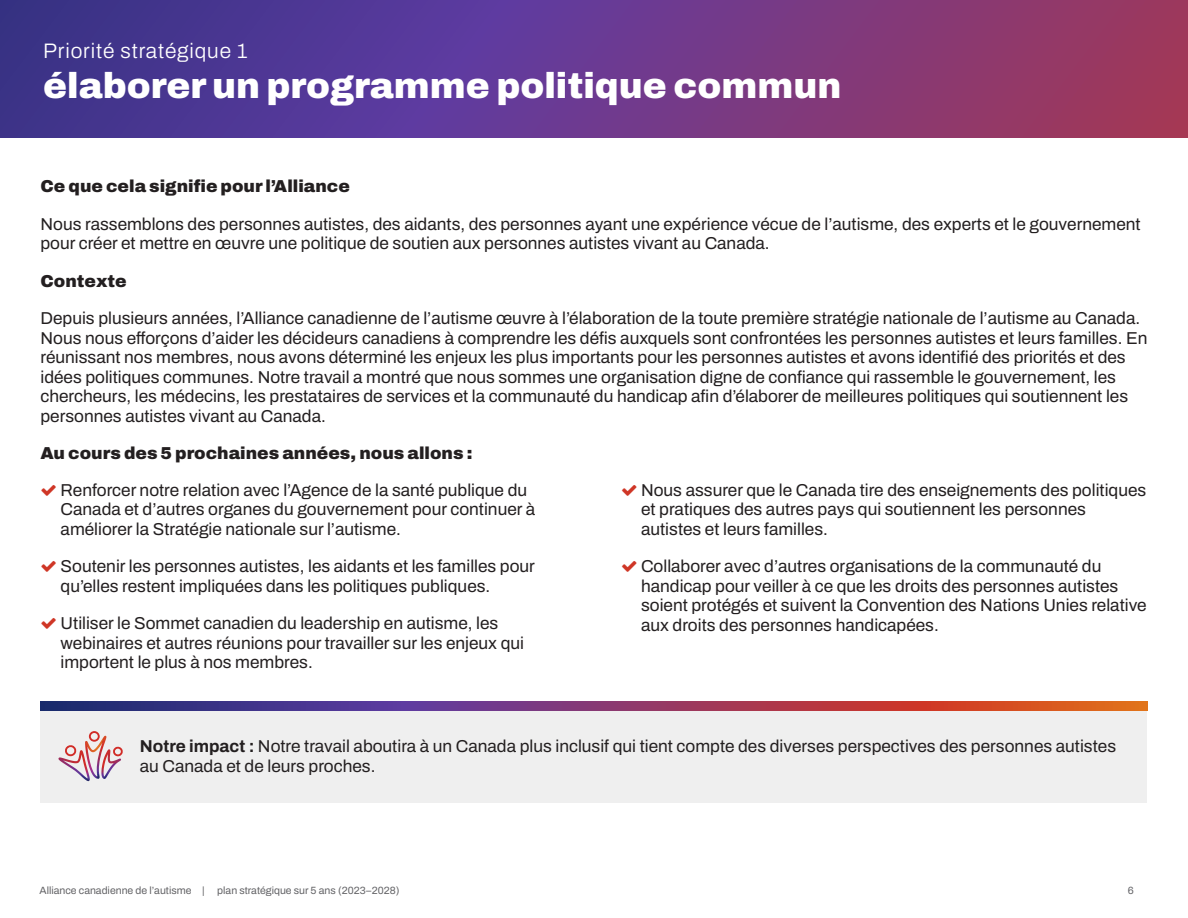
<style>
.page{position:relative;width:1188px;height:918px;background:#fff}
.page>*{position:absolute;margin:0;border:0;box-sizing:border-box;transform-origin:0 0}
.t1{font:900 36px "Archivo";color:#fff}
.H1_Subtitle{font:300 21px "Archivo";letter-spacing:.04em;color:#fff}
.p2{font:17.25px/19.5px "Archivo";color:#231f20}
.p2-2{font:900 17.25px "Archivo";color:#231f20}
.t2{font:10.5px "Archivo";color:#636366}
.s1{font-weight:700}
</style>
<div class="page">
<svg style="left:0;top:0;width:1188px;height:137px;background:#6b3884"></svg>
<div style="left:40px;top:704px;width:1108px;height:99px;background:#efefef"></div>
<svg style="left:40px;top:701px;width:1108px;height:10px;background:#853c61"></svg>
<svg style="left:58px;top:731px;width:65px;height:50px"></svg>
<p class="H1_Subtitle" style="left:43px;top:35px;width:206px">Priorité stratégique 1</p>
<h1 class="t1" style="left:43px;top:59px;width:800px">élaborer un programme politique commun</h1>
<p class="p2-2" style="left:40px;top:174px;width:311px">Ce que cela signifie pour l’Alliance</p>
<p class="p2" style="left:40px;top:214px;width:1102px">Nous rassemblons des personnes autistes, des aidants, des personnes ayant une expérience vécue de l’autisme, des experts et le gouvernement pour créer et mettre en œuvre une politique de soutien aux personnes autistes vivant au Canada.</p>
<p class="p2-2" style="left:40px;top:268px;width:88px">Contexte</p>
<p class="p2" style="left:40px;top:309px;width:1109px">Depuis plusieurs années, l’Alliance canadienne de l’autisme œuvre à l’élaboration de la toute première stratégie nationale de l’autisme au Canada.<br>Nous nous efforçons d’aider les décideurs canadiens à comprendre les défis auxquels sont confrontées les personnes autistes et leurs familles. En réunissant nos membres, nous avons déterminé les enjeux les plus importants pour les personnes autistes et avons identifié des priorités et des idées politiques communes. Notre travail a montré que nous sommes une organisation digne de confiance qui rassemble le gouvernement, les chercheurs, les médecins, les prestataires de services et la communauté du handicap afin d’élaborer de meilleures politiques qui soutiennent les personnes autistes vivant au Canada.</p>
<p class="p2-2" style="left:40px;top:441px;width:433px">Au cours des 5 prochaines années, nous allons :</p>
<p class="p2" style="left:61px;top:480px;width:476px">Renforcer notre relation avec l’Agence de la santé publique du<br>Canada et d’autres organes du gouvernement pour continuer à améliorer la Stratégie nationale sur l’autisme.</p>
<p class="p2" style="left:61px;top:557px;width:476px">Soutenir les personnes autistes, les aidants et les familles pour qu’elles restent impliquées dans les politiques publiques.</p>
<p class="p2" style="left:61px;top:614px;width:465px">Utiliser le Sommet canadien du leadership en autisme, les webinaires et autres réunions pour travailler sur les enjeux qui importent le plus à nos membres.</p>
<p class="p2" style="left:641px;top:480px;width:507px">Nous assurer que le Canada tire des enseignements des politiques et pratiques des autres pays qui soutiennent les personnes autistes et leurs familles.</p>
<p class="p2" style="left:641px;top:557px;width:507px">Collaborer avec d’autres organisations de la communauté du handicap pour veiller à ce que les droits des personnes autistes soient protégés et suivent la Convention des Nations Unies relative aux droits des personnes handicapées.</p>
<p class="p2" style="left:140px;top:737px;width:978px"><span class="s1">Notre impact :</span> Notre travail aboutira à un Canada plus inclusif qui tient compte des diverses perspectives des personnes autistes au Canada et de leurs proches.</p>
<p class="t2" style="left:40px;top:883px;width:361px">Alliance canadienne de l’autisme | plan stratégique sur 5 ans (2023–2028)</p>
<p class="t2" style="left:1128px;top:883px;width:8px">6</p>
</div>
